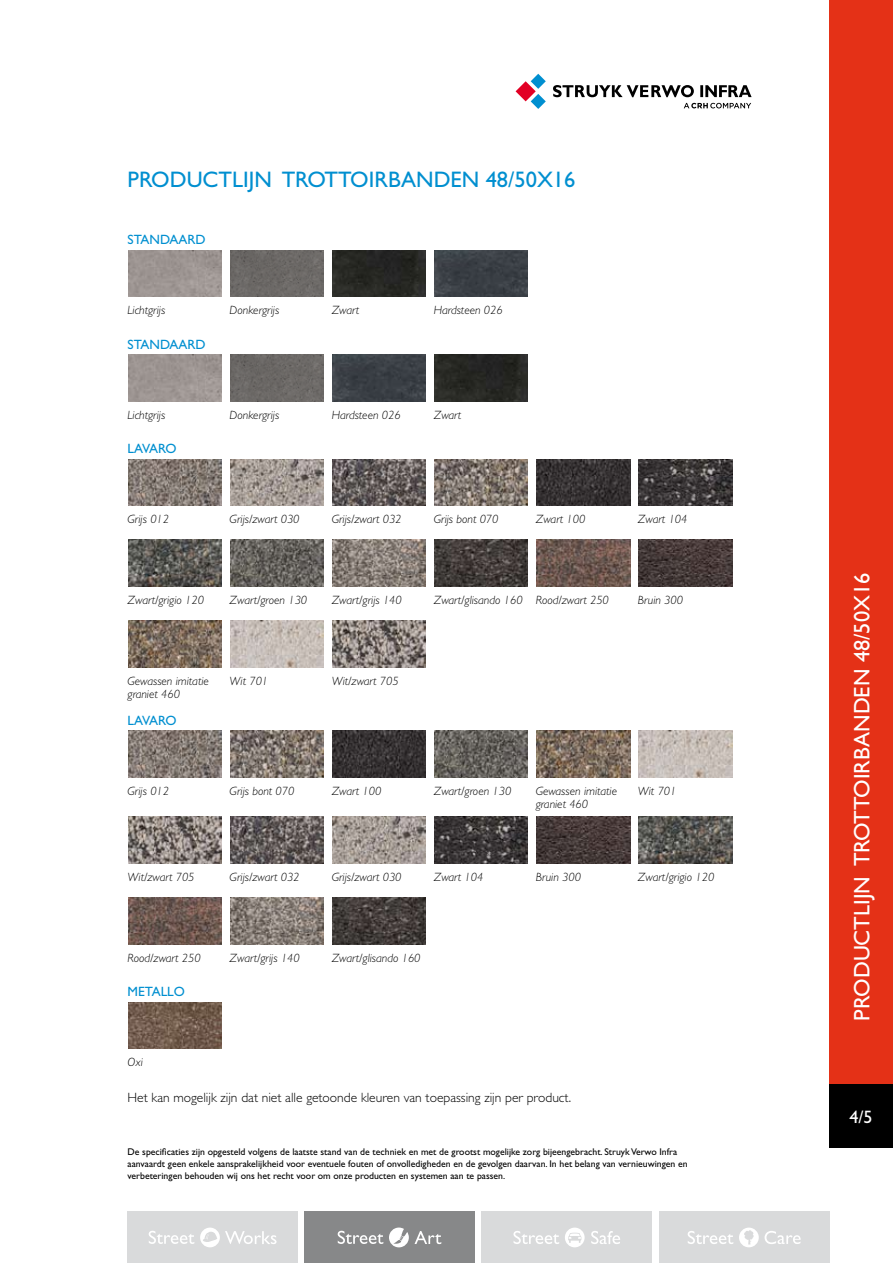
<style>
.page{position:relative;width:893px;height:1263px;background:#fff}
.page>*{position:absolute;margin:0;border:0;box-sizing:border-box;transform-origin:0 0}
.t1{font:22.5px "Gill Sans";color:#008fd0}
.t2{font:22.5px "Gill Sans";color:#fff}
.t3{font:18px "Gill Sans";color:#fff}
.t4{font:300 13.5px "Gill Sans";color:#000}
.t5{font:13.5px "Gill Sans";color:#008fd0}
.t6{font:italic 300 12px/13.5px "Gill Sans";color:#000}
.t7{font:9.75px/11.7px "Gill Sans";color:#000}
</style>
<div class="page">
<img style="left:128px;top:250px;width:94px;height:47px">
<img style="left:230px;top:250px;width:94px;height:47px">
<img style="left:332px;top:250px;width:94px;height:47px">
<img style="left:434px;top:250px;width:94px;height:47px">
<img style="left:128px;top:354px;width:94px;height:47px">
<img style="left:230px;top:354px;width:94px;height:47px">
<img style="left:332px;top:354px;width:94px;height:47px">
<img style="left:434px;top:354px;width:94px;height:47px">
<img style="left:128px;top:459px;width:94px;height:47px">
<img style="left:230px;top:459px;width:94px;height:47px">
<img style="left:332px;top:459px;width:94px;height:47px">
<img style="left:434px;top:459px;width:94px;height:47px">
<img style="left:536px;top:459px;width:94px;height:47px">
<img style="left:639px;top:459px;width:93px;height:47px">
<img style="left:128px;top:540px;width:94px;height:46px">
<img style="left:230px;top:540px;width:94px;height:46px">
<img style="left:332px;top:540px;width:94px;height:46px">
<img style="left:434px;top:540px;width:94px;height:46px">
<img style="left:536px;top:540px;width:94px;height:46px">
<img style="left:639px;top:540px;width:93px;height:46px">
<img style="left:128px;top:621px;width:94px;height:46px">
<img style="left:230px;top:621px;width:94px;height:46px">
<img style="left:332px;top:621px;width:94px;height:46px">
<img style="left:128px;top:731px;width:94px;height:46px">
<img style="left:230px;top:731px;width:94px;height:46px">
<img style="left:332px;top:731px;width:94px;height:46px">
<img style="left:434px;top:731px;width:94px;height:46px">
<img style="left:536px;top:731px;width:94px;height:46px">
<img style="left:639px;top:731px;width:93px;height:46px">
<img style="left:128px;top:817px;width:94px;height:46px">
<img style="left:230px;top:817px;width:94px;height:46px">
<img style="left:332px;top:817px;width:94px;height:46px">
<img style="left:434px;top:817px;width:94px;height:46px">
<img style="left:536px;top:817px;width:94px;height:46px">
<img style="left:639px;top:817px;width:93px;height:46px">
<img style="left:128px;top:898px;width:94px;height:46px">
<img style="left:230px;top:898px;width:94px;height:46px">
<img style="left:332px;top:898px;width:94px;height:46px">
<img style="left:128px;top:1002px;width:94px;height:47px">
<div style="left:659px;top:1212px;width:170px;height:51px;background:#d9dadb"></div>
<svg style="left:739px;top:1227px;width:62px;height:20px"></svg>
<svg style="left:688px;top:1231px;width:45px;height:13px"></svg>
<div style="left:482px;top:1212px;width:170px;height:51px;background:#d9dadb"></div>
<svg style="left:565px;top:1227px;width:20px;height:20px"></svg>
<svg style="left:591px;top:1231px;width:29px;height:13px"></svg>
<svg style="left:513px;top:1231px;width:46px;height:13px"></svg>
<div style="left:304px;top:1212px;width:171px;height:51px;background:#878889"></div>
<svg style="left:415px;top:1231px;width:26px;height:13px"></svg>
<svg style="left:389px;top:1227px;width:20px;height:20px"></svg>
<svg style="left:338px;top:1231px;width:45px;height:13px"></svg>
<div style="left:128px;top:1212px;width:170px;height:51px;background:#d9dadb"></div>
<svg style="left:200px;top:1227px;width:77px;height:20px"></svg>
<svg style="left:149px;top:1231px;width:45px;height:13px"></svg>
<div style="left:829px;top:0;width:64px;height:1084px;background:#e43117"></div>
<svg style="left:516px;top:74px;width:30px;height:35px"></svg>
<svg style="left:553px;top:85px;width:199px;height:12px"></svg>
<svg style="left:684px;top:103px;width:67px;height:5px"></svg>
<div style="left:829px;top:1084px;width:64px;height:64px;background:#000"></div>
<h1 class="t1" style="left:128px;top:166px;width:449px">Productlijn Trottoirbanden 48/50x16</h1>
<p class="t5" style="left:128px;top:232px;width:80px">Standaard</p>
<p class="t6" style="left:128px;top:304px;width:39px">Lichtgrijs</p>
<p class="t6" style="left:230px;top:304px;width:51px">Donkergrijs</p>
<p class="t6" style="left:332px;top:304px;width:29px">Zwart</p>
<p class="t6" style="left:434px;top:304px;width:70px">Hardsteen 026</p>
<p class="t5" style="left:128px;top:336px;width:80px">Standaard</p>
<p class="t6" style="left:128px;top:408px;width:39px">Lichtgrijs</p>
<p class="t6" style="left:230px;top:408px;width:51px">Donkergrijs</p>
<p class="t6" style="left:332px;top:408px;width:70px">Hardsteen 026</p>
<p class="t6" style="left:434px;top:408px;width:29px">Zwart</p>
<p class="t5" style="left:128px;top:441px;width:51px">Lavaro</p>
<p class="t6" style="left:128px;top:513px;width:43px">Grijs 012</p>
<p class="t6" style="left:230px;top:513px;width:71px">Grijs/zwart 030</p>
<p class="t6" style="left:332px;top:513px;width:71px">Grijs/zwart 032</p>
<p class="t6" style="left:434px;top:513px;width:66px">Grijs bont 070</p>
<p class="t6" style="left:536px;top:513px;width:51px">Zwart 100</p>
<p class="t6" style="left:638px;top:513px;width:51px">Zwart 104</p>
<p class="t6" style="left:128px;top:593px;width:78px">Zwart/grigio 120</p>
<p class="t6" style="left:230px;top:593px;width:79px">Zwart/groen 130</p>
<p class="t6" style="left:332px;top:593px;width:72px">Zwart/grijs 140</p>
<p class="t6" style="left:434px;top:593px;width:177px">Zwart/glisando 160 Rood/zwart 250</p>
<p class="t6" style="left:638px;top:593px;width:47px">Bruin 300</p>
<p class="t6" style="left:128px;top:674px;width:83px">Gewassen imitatie graniet 460</p>
<p class="t6" style="left:230px;top:674px;width:40px">Wit 701</p>
<p class="t6" style="left:332px;top:674px;width:68px">Wit/zwart 705</p>
<p class="t5" style="left:128px;top:712px;width:51px">Lavaro</p>
<p class="t6" style="left:128px;top:784px;width:43px">Grijs 012</p>
<p class="t6" style="left:230px;top:784px;width:66px">Grijs bont 070</p>
<p class="t6" style="left:332px;top:784px;width:51px">Zwart 100</p>
<p class="t6" style="left:434px;top:784px;width:79px">Zwart/groen 130</p>
<p class="t6" style="left:536px;top:784px;width:83px">Gewassen imitatie graniet 460</p>
<p class="t6" style="left:638px;top:784px;width:40px">Wit 701</p>
<p class="t6" style="left:128px;top:870px;width:68px">Wit/zwart 705</p>
<p class="t6" style="left:230px;top:870px;width:71px">Grijs/zwart 032</p>
<p class="t6" style="left:332px;top:870px;width:71px">Grijs/zwart 030</p>
<p class="t6" style="left:434px;top:870px;width:51px">Zwart 104</p>
<p class="t6" style="left:536px;top:870px;width:47px">Bruin 300</p>
<p class="t6" style="left:638px;top:870px;width:78px">Zwart/grigio 120</p>
<p class="t6" style="left:128px;top:951px;width:75px">Rood/zwart 250</p>
<p class="t6" style="left:230px;top:951px;width:72px">Zwart/grijs 140</p>
<p class="t6" style="left:332px;top:951px;width:90px">Zwart/glisando 160</p>
<p class="t5" style="left:128px;top:984px;width:59px">Metallo</p>
<p class="t6" style="left:128px;top:1056px;width:17px">Oxi</p>
<p class="t4" style="left:128px;top:1090px;width:445px">Het kan mogelijk zijn dat niet alle getoonde kleuren van toepassing zijn per product.</p>
<p class="t7" style="left:128px;top:1146px;width:562px">De specificaties zijn opgesteld volgens de laatste stand van de techniek en met de grootst mogelijke zorg bijeengebracht. Struyk Verwo Infra aanvaardt geen enkele aansprakelijkheid voor eventuele fouten of onvolledigheden en de gevolgen daarvan. In het belang van vernieuwingen en verbeteringen behouden wij ons het recht voor om onze producten en systemen aan te passen.</p>
<h1 class="t2" style="left:849px;top:1020px;width:449px;rotate:-90deg">Productlijn Trottoirbanden 48/50x16</h1>
<h2 class="t3" style="left:858px;top:1106px;width:16px">/5</h2>
</div>
